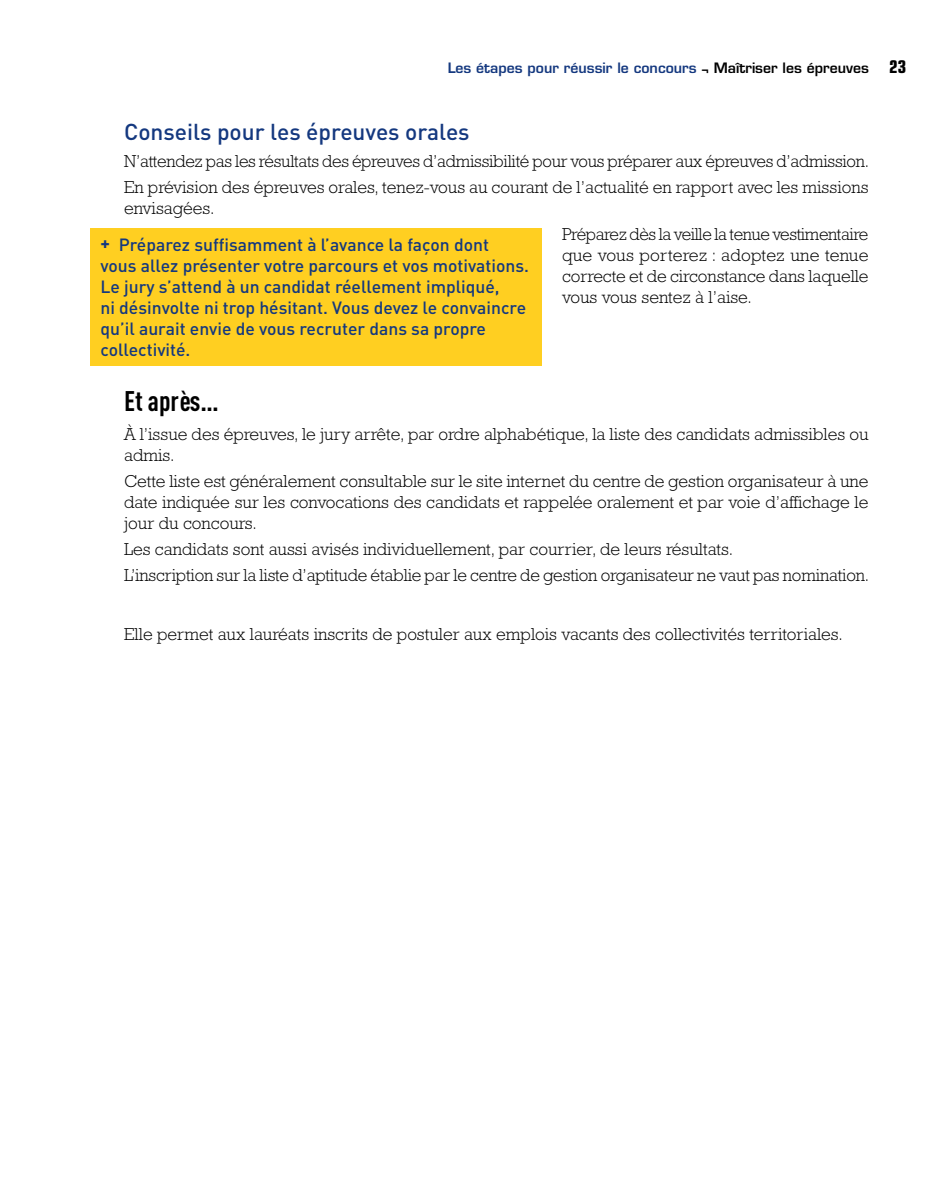
<style>
.page{position:relative;width:943px;height:1191px;background:#fff}
.page>*{position:absolute;margin:0;border:0;box-sizing:border-box;transform-origin:0 0}
.t1{font:700 28px "DIN Cond";color:#000}
.t2{font:500 22.75px "DIN Pro";color:#14387f}
.t3{font:300 17.5px/21px "Rockwell Std";color:#000}
.t4{font:500 17.5px/21px "DIN Pro";color:#14387f}
.t5{font:600 14px "Eurostile LT Std";color:#14387f}
.s1{color:#000}
.s2{font-weight:700;font-stretch:condensed;font-size:17.5px;color:#000}
.s3{font-weight:700}
</style>
<div class="page">
<div style="left:91px;top:229px;width:451px;height:137px;background:#ffcf21"></div>
<p class="t5" style="left:447px;top:59px;width:460px">Les étapes pour réussir le concours <sub>¬</sub> <span class="s1">Maîtriser les épreuves</span> <span class="s2">23</span></p>
<h2 class="t2" style="left:124px;top:114px;width:347px">Conseils pour les épreuves orales</h2>
<p class="t3" style="left:124px;top:148px;width:746px;line-height:25.9px">N’attendez pas les résultats des épreuves d’admissibilité pour vous préparer aux épreuves d’admission.<br>En prévision des épreuves orales, tenez-vous au courant de l’actualité en rapport avec les missions</p>
<p class="t3" style="left:124px;top:197px;width:92px">envisagées.</p>
<p class="t3" style="left:562px;top:223px;width:308px;text-align:justify">Préparez dès la veille la tenue vestimentaire que vous porterez : adoptez une tenue correcte et de circonstance dans laquelle vous vous sentez à l’aise.</p>
<p class="t4" style="left:100px;top:232px;width:430px"><span class="s3">+</span> Préparez suffisamment à l’avance la façon dont vous allez présenter votre parcours et vos motivations.<br>Le jury s’attend à un candidat réellement impliqué,<br>ni désinvolte ni trop hésitant. Vous devez le convaincre qu’il aurait envie de vous recruter dans sa propre collectivité.</p>
<h1 class="t1" style="left:124px;top:383px;width:96px">Et après…</h1>
<p class="t3" style="left:124px;top:423px;width:746px">À l’issue des épreuves, le jury arrête, par ordre alphabétique, la liste des candidats admissibles ou admis.</p>
<p class="t3" style="left:124px;top:470px;width:746px;text-align:justify">Cette liste est généralement consultable sur le site internet du centre de gestion organisateur à une date indiquée sur les convocations des candidats et rappelée oralement et par voie d’affichage le jour du concours.</p>
<p class="t3" style="left:124px;top:536px;width:746px;line-height:25.9px">Les candidats sont aussi avisés individuellement, par courrier, de leurs résultats.<br>L’inscription sur la liste d’aptitude établie par le centre de gestion organisateur ne vaut pas nomination.</p>
<p class="t3" style="left:124px;top:624px;width:720px">Elle permet aux lauréats inscrits de postuler aux emplois vacants des collectivités territoriales.</p>
</div>
